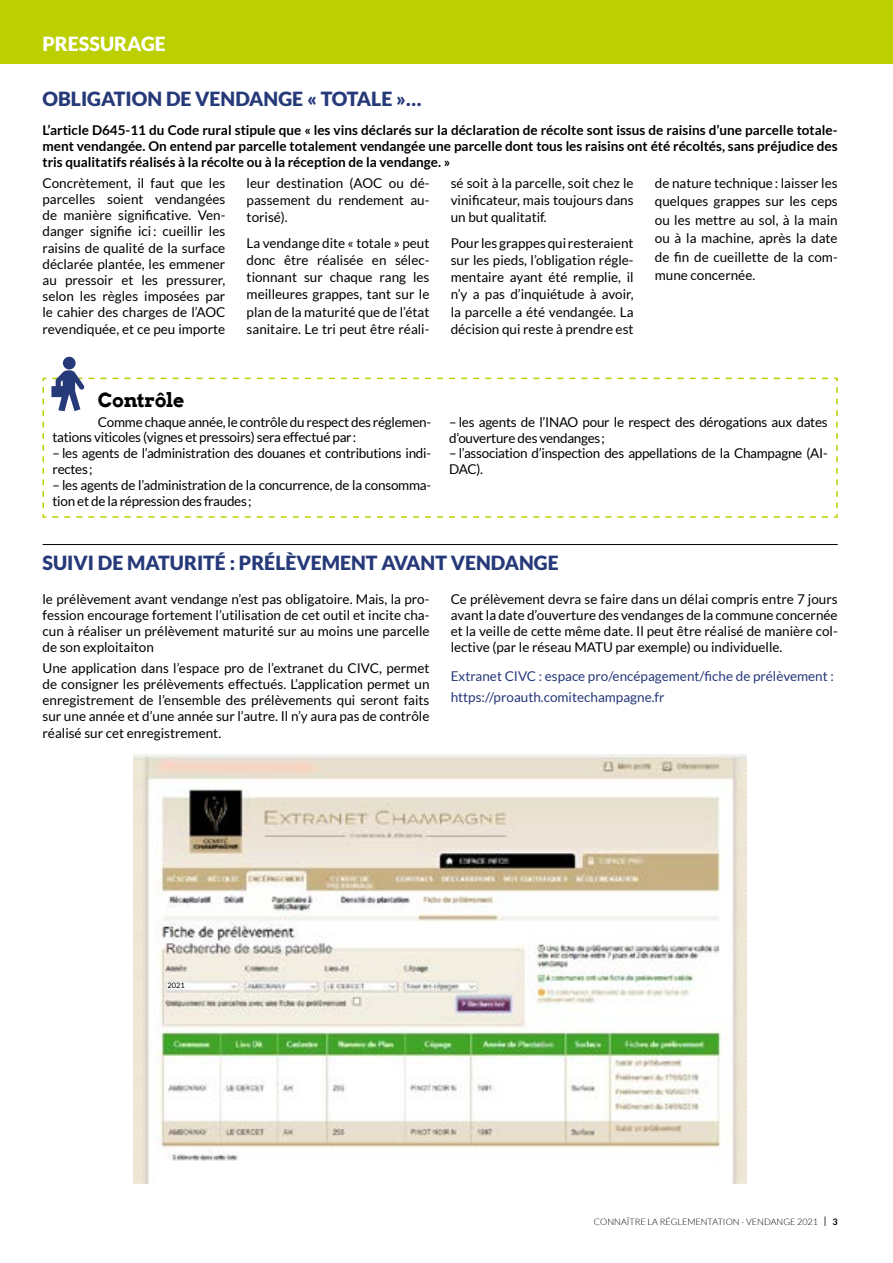
<style>
.page{position:relative;width:893px;height:1263px;background:#fff}
.page>*{position:absolute;margin:0;border:0;box-sizing:border-box;transform-origin:0 0}
.t1{font:900 19.5px "Lato";color:#263979}
.t2{font:900 19.5px "Lato";color:#fff}
.t3{font:700 19.5px "Arvo";letter-spacing:-.02em;color:#000}
.t4{font:13.5px/16.2px "Lato";color:#000;text-align:justify}
.t5{font:13.5px/15.8px "Lato";letter-spacing:-.02em;color:#000}
.t6{font:700 13.5px/16.2px "Lato";color:#000;text-align:justify}
.t7{font:13.5px/20.4px "Lato";color:#263979}
.t8{font:300 9px "Lato";color:#000}
.t9{font:7.5px "Lato";color:#000}
.s1{font-size:13.5px}
.s2{font-weight:700}
</style>
<div class="page">
<div style="left:0;top:0;width:893px;height:64px;background:#bccf00"></div>
<svg style="left:43px;top:370px;width:795px;height:148px"></svg>
<div style="left:63px;top:357px;width:13px;height:12px;background:#263979;border-radius:50%"></div>
<hr style="left:43px;top:544px;width:795px;height:1px;background:#000">
<img style="left:133px;top:755px;width:614px;height:429px">
<div style="left:167px;top:982px;width:18px;height:6px;background:#fff"></div>
<h1 class="t2" style="left:43px;top:32px;width:125px">PRESSURAGE</h1>
<h1 class="t1" style="left:43px;top:87px;width:380px">OBLIGATION DE VENDANGE « TOTALE »…</h1>
<p class="t6" style="left:43px;top:121px;width:797px">L’article D645-11 du Code rural stipule que « les vins déclarés sur la déclaration de récolte sont issus de raisins d’une parcelle totale&shy;ment vendangée. On entend par parcelle totalement vendangée une parcelle dont tous les raisins ont été récoltés, sans préjudice des tris qualitatifs réalisés à la récolte ou à la réception de la vendange. »</p>
<p class="t4" style="left:43px;top:175px;width:184px">Concrètement, il faut que les parcelles soient vendangées de manière significative. Ven&shy;danger signifie ici: cueillir les raisins de qualité de la surface déclarée plantée, les emmener au pressoir et les pressurer, selon les règles imposées par le cahier des charges de l’AOC revendiquée, et ce peu importe</p>
<p class="t4" style="left:247px;top:174px;width:184px;line-height:17.2px">leur destination (AOC ou dé&shy;passement du rendement au&shy;torisé).</p>
<p class="t4" style="left:451px;top:174px;width:184px;line-height:17.2px">sé soit à la parcelle, soit chez le vinificateur, mais toujours dans un but qualitatif.</p>
<p class="t4" style="left:451px;top:234px;width:184px;line-height:17.2px">Pour les grappes qui resteraient sur les pieds, l’obligation régle&shy;mentaire ayant été remplie, il n’y a pas d’inquiétude à avoir, la parcelle a été vendangée. La décision qui reste à prendre est</p>
<p class="t4" style="left:655px;top:173px;width:184px;line-height:18.5px">de nature technique: laisser les quelques grappes sur les ceps ou les mettre au sol, à la main ou à la machine, après la date de fin de cueillette de la com&shy;mune concernée.</p>
<p class="t4" style="left:247px;top:234px;width:184px;line-height:17.2px">La vendange dite « totale » peut donc être réalisée en sélec&shy;tionnant sur chaque rang les meilleures grappes, tant sur le plan de la maturité que de l’état sanitaire. Le tri peut être réali-</p>
<h1 class="t3" style="left:98px;top:387px;width:88px">Contrôle</h1>
<p class="t5" style="left:53px;top:414px;width:380px;text-indent:45px">Comme chaque année, le contrôle du respect des réglemen&shy;tations viticoles (vignes et pressoirs) sera effectué par:</p>
<p class="t5" style="left:53px;top:445px;width:380px">– les agents de l’administration des douanes et contributions indi&shy;rectes;</p>
<p class="t5" style="left:53px;top:477px;width:380px">– les agents de l’administration de la concurrence, de la consomma&shy;tion et de la répression des fraudes;</p>
<p class="t5" style="left:449px;top:414px;width:380px">– les agents de l’INAO pour le respect des dérogations aux dates d’ouverture des vendanges;</p>
<p class="t5" style="left:449px;top:445px;width:380px">– l’association d’inspection des appellations de la Champagne (AI-<br>DAC).</p>
<h1 class="t1" style="left:43px;top:552px;width:518px">SUIVI DE MATURITÉ : PRÉLÈVEMENT AVANT VENDANGE</h1>
<p class="t4" style="left:43px;top:591px;width:388px">le prélèvement avant vendange n’est pas obligatoire. Mais, la pro&shy;fession encourage fortement l’utilisation de cet outil et incite cha&shy;cun à réaliser un prélèvement maturité sur au moins une parcelle de son exploitaiton</p>
<p class="t4" style="left:43px;top:660px;width:388px">Une application dans l’espace pro de l’extranet du CIVC, permet de consigner les prélèvements effectués. L’application permet un enregistrement de l’ensemble des prélèvements qui seront faits sur une année et d’une année sur l’autre. Il n’y aura pas de contrôle réalisé sur cet enregistrement.</p>
<p class="t4" style="left:451px;top:591px;width:388px">Ce prélèvement devra se faire dans un délai compris entre 7 jours avant la date d’ouverture des vendanges de la commune concernée et la veille de cette même date. Il peut être réalisé de manière col&shy;lective (par le réseau MATU par exemple) ou individuelle.</p>
<p class="t7" style="left:451px;top:666px;width:385px">Extranet CIVC : espace pro/encépagement/fiche de prélèvement : https://proauth.comitechampagne.fr</p>
<p class="t9" style="left:167px;top:981px;width:19px">2021</p>
<p class="t8" style="left:594px;top:1217px;width:245px">CONNAÎTRE LA RÉGLEMENTATION - VENDANGE 2021 <span class="s1">I</span> <span class="s2">3</span></p>
</div>
